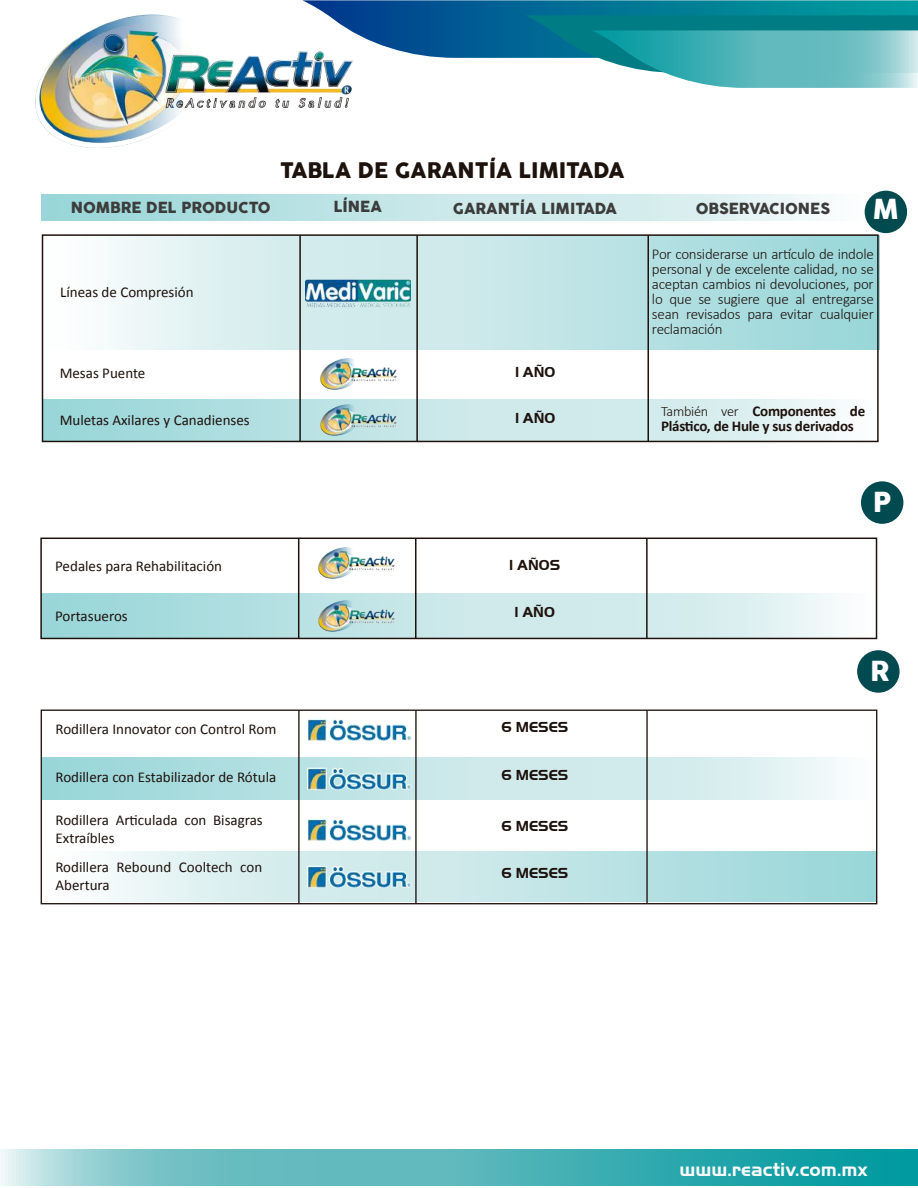
<style>
.page{position:relative;width:918px;height:1188px;background:#fff}
.page>*{position:absolute;margin:0;border:0;box-sizing:border-box;transform-origin:0 0}
.t1{font:27px "COCOGOOSE";color:#fff}
.t2{font:21px "COCOGOOSE";color:#1e120d}
.t3{font:700 19.5px "Handel Got D";color:#fbfaf9}
.t4{font:15px/18px "Calibri";color:#1e120d}
.t5{font:300 15px/15px "Calibri";letter-spacing:-.02em;color:#1e120d;text-align:justify}
.t6{font:15px "COCOGOOSE";color:#3c3c3b}
.t7{font:700 15px/15px "Calibri";letter-spacing:-.02em;color:#1e120d}
.t8{font:700 15px "Handel Got D";color:#1e120d}
.s1{font-weight:300;font-size:14.25px}
</style>
<div class="page">
<svg style="left:1px;top:1149px;width:917px;height:36px;background:#53b6ba"></svg>
<svg style="left:302px;top:0;width:616px;height:88px"></svg>
<img style="left:36px;top:15px;width:318px;height:133px">
<div style="left:44px;top:235px;width:835px;height:115px;background:linear-gradient(to right,#f7fafa,#9bd6d8)"></div>
<img style="left:306px;top:279px;width:105px;height:30px">
<img style="left:318px;top:547px;width:77px;height:32px">
<div style="left:41px;top:194px;width:836px;height:27px;background:linear-gradient(to right,#9bd7d9,#f3f8f8)"></div>
<div style="left:861px;top:481px;width:42px;height:43px;background:#004a50;border-radius:50%"></div>
<div style="left:857px;top:650px;width:43px;height:43px;background:#004a50;border-radius:50%"></div>
<div style="left:43px;top:399px;width:835px;height:42px;background:linear-gradient(to right,#9cd6d9,#f1f7f8)"></div>
<div style="left:865px;top:191px;width:42px;height:42px;background:#004a50;border-radius:50%"></div>
<div style="left:41px;top:594px;width:835px;height:45px;background:linear-gradient(to right,#9bd6d8,#f1f7f8)"></div>
<div style="left:43px;top:757px;width:835px;height:43px;background:linear-gradient(to right,#9cd6d9,#f1f7f8)"></div>
<div style="left:42px;top:234px;width:837px;height:208px;border:2px solid #1e120d"></div>
<hr style="left:299px;top:235px;width:2px;height:206px;background:#1e120d">
<hr style="left:416px;top:235px;width:2px;height:206px;background:#1e120d">
<hr style="left:647px;top:235px;width:2px;height:206px;background:#1e120d">
<img style="left:317px;top:600px;width:78px;height:32px">
<div style="left:41px;top:851px;width:835px;height:50px;background:linear-gradient(to right,#f7fafa,#9bd6d8)"></div>
<div style="left:41px;top:710px;width:836px;height:194px;border:1px solid #1e120d"></div>
<hr style="left:298px;top:710px;width:2px;height:194px;background:#1e120d">
<hr style="left:415px;top:710px;width:2px;height:194px;background:#1e120d">
<hr style="left:646px;top:710px;width:2px;height:194px;background:#1e120d">
<div style="left:40px;top:538px;width:837px;height:101px;border:2px solid #1e120d"></div>
<hr style="left:298px;top:538px;width:1px;height:100px;background:#1e120d">
<hr style="left:415px;top:538px;width:2px;height:100px;background:#1e120d">
<hr style="left:646px;top:538px;width:2px;height:100px;background:#1e120d">
<img style="left:307px;top:719px;width:105px;height:22px">
<img style="left:306px;top:767px;width:106px;height:23px">
<img style="left:307px;top:819px;width:105px;height:22px">
<img style="left:306px;top:864px;width:106px;height:24px">
<img style="left:320px;top:359px;width:77px;height:31px">
<img style="left:320px;top:404px;width:77px;height:32px">
<h2 class="t2" style="left:280px;top:155px;width:346px">TABLA DE GARANTÍA LIMITADA</h2>
<p class="t6" style="left:334px;top:195px;width:50px">LÍNEA</p>
<p class="t6" style="left:71px;top:197px;width:201px">NOMBRE DEL PRODUCTO</p>
<p class="t6" style="left:453px;top:197px;width:166px">GARANTÍA LIMITADA</p>
<p class="t6" style="left:696px;top:197px;width:136px">OBSERVACIONES</p>
<h1 class="t1" style="left:873px;top:189px;width:27px">M</h1>
<p class="t4" style="left:60px;top:283px;width:135px">Líneas de Compresión</p>
<p class="t5" style="left:652px;top:246px;width:223px">Por considerarse un artículo de indole personal y de excelente calidad, no se aceptan cambios ni devoluciones, por lo que se sugiere que al entregarse sean revisados para evitar cualquier reclamación</p>
<p class="t8" style="left:515px;top:364px;width:42px">1 AÑO</p>
<p class="t8" style="left:515px;top:410px;width:42px">1 AÑO</p>
<p class="t4" style="left:60px;top:364px;width:87px">Mesas Puente</p>
<p class="t4" style="left:60px;top:410px;width:192px">Muletas Axilares y Canadienses</p>
<p class="t7" style="left:661px;top:403px;width:206px"><span class="s1">También ver</span> Componentes de<br>Plástico, de Hule y sus derivados</p>
<p class="t4" style="left:55px;top:557px;width:168px">Pedales para Rehabilitación</p>
<p class="t8" style="left:509px;top:556px;width:52px">1 AÑOS</p>
<p class="t4" style="left:55px;top:607px;width:74px">Portasueros</p>
<p class="t8" style="left:515px;top:604px;width:42px">1 AÑO</p>
<h1 class="t1" style="left:873px;top:482px;width:20px">P</h1>
<p class="t4" style="left:56px;top:720px;width:222px">Rodillera Innovator con Control Rom</p>
<p class="t8" style="left:502px;top:718px;width:68px">6 MESES</p>
<p class="t4" style="left:56px;top:768px;width:222px">Rodillera con Estabilizador de Rótula</p>
<p class="t8" style="left:502px;top:767px;width:68px">6 MESES</p>
<p class="t4" style="left:56px;top:811px;width:209px">Rodillera Articulada con Bisagras<br>Extraíbles</p>
<p class="t4" style="left:55px;top:858px;width:208px">Rodillera Rebound Cooltech con<br>Abertura</p>
<p class="t8" style="left:502px;top:818px;width:68px">6 MESES</p>
<p class="t8" style="left:502px;top:865px;width:68px">6 MESES</p>
<h1 class="t1" style="left:870px;top:651px;width:20px">R</h1>
<h3 class="t3" style="left:679px;top:1158px;width:190px">www.reactiv.com.mx</h3>
</div>
